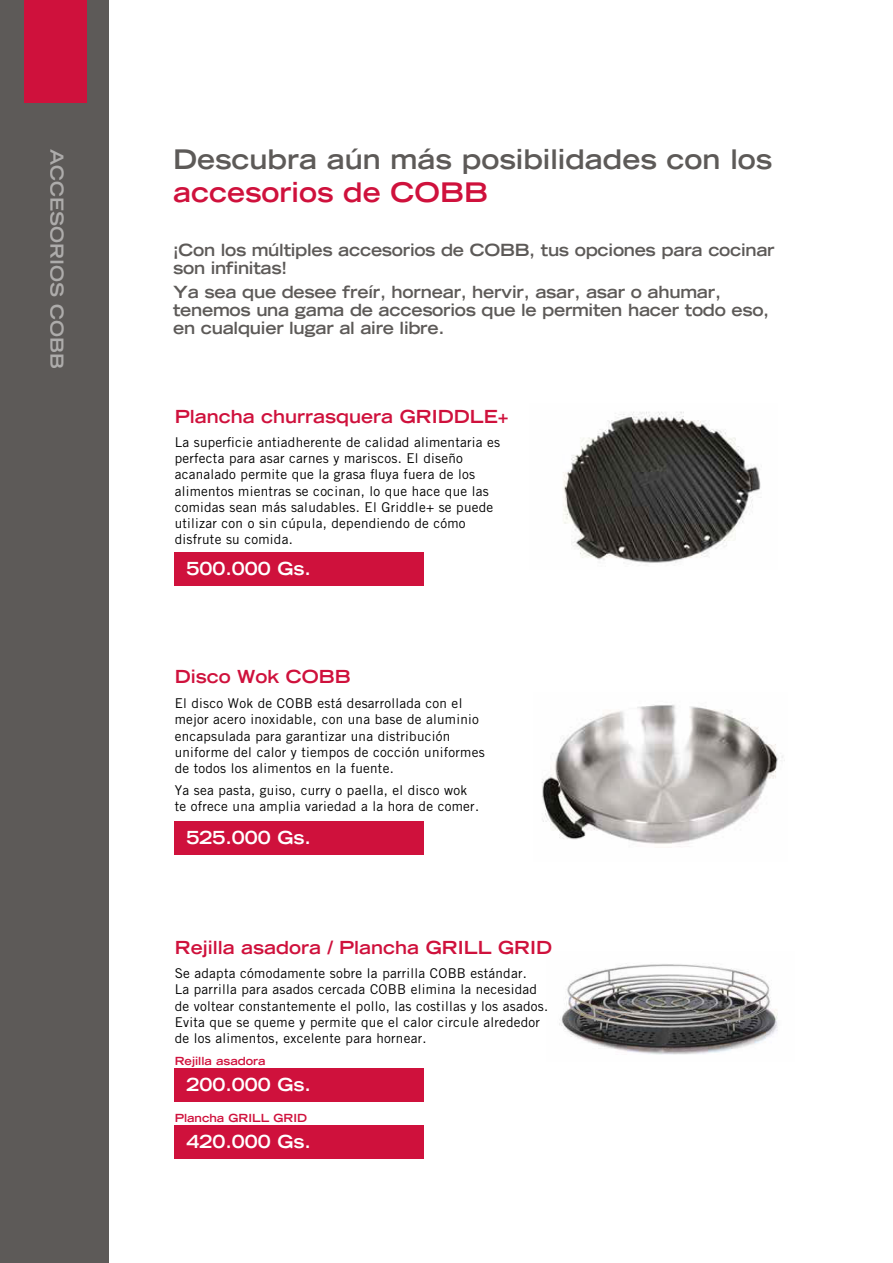
<style>
.page{position:relative;width:893px;height:1263px;background:#fff}
.page>*{position:absolute;margin:0;border:0;box-sizing:border-box;transform-origin:0 0}
.t1{font:700 expanded 27px "Trade Gothic LT Std";color:#5d5a58}
.t2{font:700 expanded 27px "Trade Gothic LT Std";color:#cf113c}
.t3{font:700 expanded 18px "Trade Gothic LT Std";color:#cf113c}
.t4{font:700 expanded 18px "Trade Gothic LT Std";color:#fff}
.t5{font:700 expanded 16.8px/18px "Trade Gothic LT Std";letter-spacing:-.015em;color:#5d5a58}
.t6{font:13.5px/16.2px "Trade Gothic LT Std";letter-spacing:.02em;color:#000}
.t7{font:700 expanded 11.25px "Trade Gothic LT Std";color:#cf113c}
</style>
<div class="page">
<img style="left:559px;top:963px;width:219px;height:92px">
<div style="left:175px;top:553px;width:249px;height:33px;background:#cf113c"></div>
<div style="left:175px;top:822px;width:249px;height:33px;background:#cf113c"></div>
<div style="left:175px;top:1069px;width:249px;height:33px;background:#cf113c"></div>
<div style="left:175px;top:1125px;width:249px;height:34px;background:#cf113c"></div>
<div style="left:0;top:0;width:108px;height:1263px;background:#5d5a58"></div>
<div style="left:25px;top:0;width:62px;height:103px;background:#cf113c"></div>
<img style="left:563px;top:412px;width:198px;height:151px">
<img style="left:541px;top:704px;width:244px;height:143px">
<h2 class="t4" style="left:69px;top:149px;width:221px;rotate:90deg">ACCESORIOS COBB</h2>
<h1 class="t1" style="left:173px;top:141px;width:601px">Descubra aún más posibilidades con los</h1>
<h1 class="t2" style="left:173px;top:174px;width:316px">accesorios de COBB</h1>
<p class="t5" style="left:173px;top:240px;width:603px">¡Con los múltiples accesorios de COBB, tus opciones para cocinar son infinitas!</p>
<p class="t5" style="left:173px;top:282px;width:598px">Ya sea que desee freír, hornear, hervir, asar, asar o ahumar, tenemos una gama de accesorios que le permiten hacer todo eso, en cualquier lugar al aire libre.</p>
<h2 class="t3" style="left:175px;top:405px;width:335px">Plancha churrasquera GRIDDLE+</h2>
<p class="t6" style="left:175px;top:434px;width:327px">La superficie antiadherente de calidad alimentaria es perfecta para asar carnes y mariscos. El diseño acanalado permite que la grasa fluya fuera de los alimentos mientras se cocinan, lo que hace que las comidas sean más saludables. El Griddle+ se puede utilizar con o sin cúpula, dependiendo de cómo disfrute su comida.</p>
<h2 class="t4" style="left:186px;top:557px;width:126px">500.000 Gs.</h2>
<h2 class="t3" style="left:175px;top:665px;width:178px">Disco Wok COBB</h2>
<p class="t6" style="left:175px;top:695px;width:312px">El disco Wok de COBB está desarrollada con el mejor acero inoxidable, con una base de aluminio encapsulada para garantizar una distribución uniforme del calor y tiempos de cocción uniformes de todos los alimentos en la fuente.</p>
<p class="t6" style="left:175px;top:782px;width:306px">Ya sea pasta, guiso, curry o paella, el disco wok te ofrece una amplia variedad a la hora de comer.</p>
<h2 class="t4" style="left:186px;top:826px;width:126px">525.000 Gs.</h2>
<h2 class="t3" style="left:175px;top:936px;width:379px">Rejilla asadora / Plancha GRILL GRID</h2>
<p class="t6" style="left:175px;top:965px;width:375px">Se adapta cómodamente sobre la parrilla COBB estándar.<br>La parrilla para asados cercada COBB elimina la necesidad de voltear constantemente el pollo, las costillas y los asados.<br>Evita que se queme y permite que el calor circule alrededor de los alimentos, excelente para hornear.</p>
<p class="t7" style="left:175px;top:1054px;width:93px">Rejilla asadora</p>
<h2 class="t4" style="left:186px;top:1073px;width:126px">200.000 Gs.</h2>
<p class="t7" style="left:175px;top:1110px;width:134px">Plancha GRILL GRID</p>
<h2 class="t4" style="left:186px;top:1129px;width:126px">420.000 Gs.</h2>
</div>
